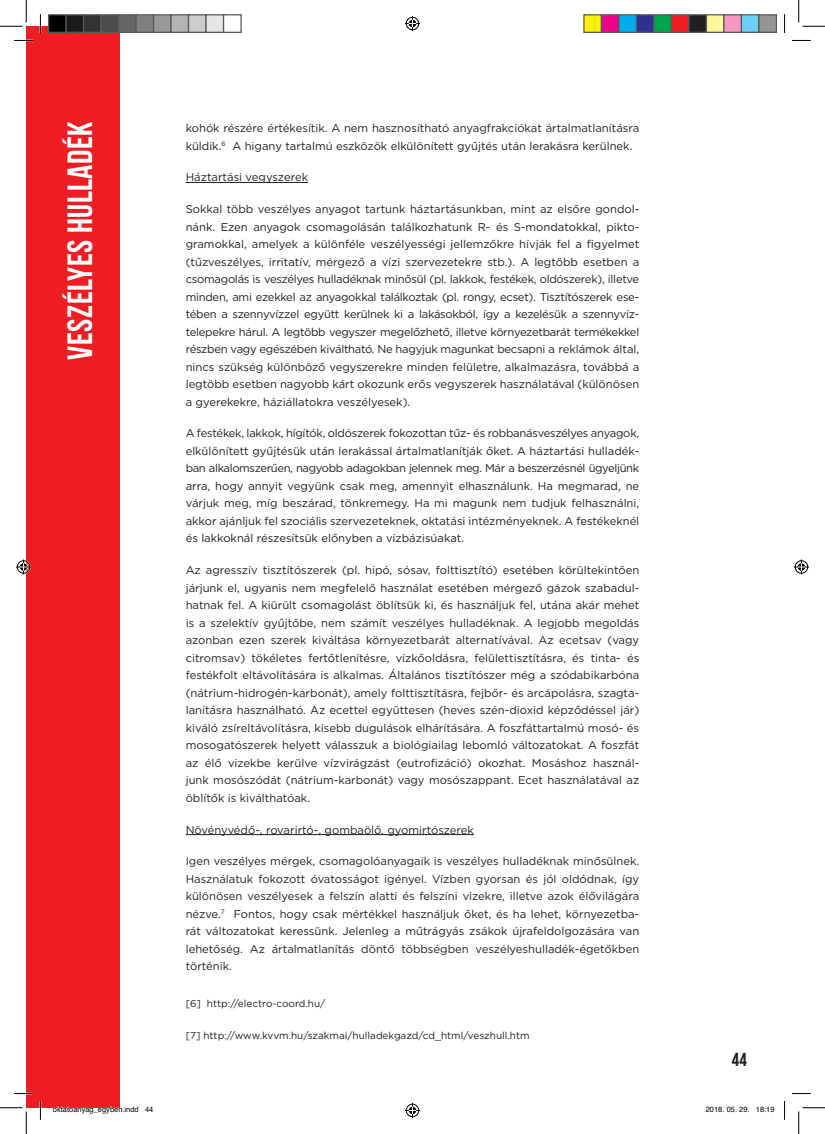
<style>
.page{position:relative;width:825px;height:1134px;background:#fff}
.page>*{position:absolute;margin:0;border:0;box-sizing:border-box;transform-origin:0 0}
.t1{font:700 35px "Bebas Neue";letter-spacing:.015em;color:#fff}
.t2{font:18.75px "Bebas Neue";color:#231f20}
.t3{font:11.25px/17.5px "Gotham";color:#231f20;text-align:justify}
.t4{font:10px "Gotham";color:#231f20}
.t5{font:7.5px "Helvetica";color:#000}
</style>
<div class="page">
<div style="left:26px;top:26px;width:94px;height:1081px;background:#ee1d23"></div>
<hr style="left:186px;top:182px;width:122px;height:1px;background:#231f20">
<hr style="left:186px;top:834px;width:288px;height:1px;background:#231f20">
<svg style="left:14px;top:40px;width:19px;height:1px"></svg>
<svg style="left:792px;top:40px;width:19px;height:1px"></svg>
<svg style="left:14px;top:1092px;width:19px;height:2px"></svg>
<svg style="left:792px;top:1093px;width:19px;height:1px"></svg>
<svg style="left:40px;top:14px;width:1px;height:19px"></svg>
<svg style="left:40px;top:1101px;width:1px;height:18px"></svg>
<svg style="left:784px;top:14px;width:1px;height:19px"></svg>
<svg style="left:784px;top:1101px;width:1px;height:18px"></svg>
<svg style="left:0;top:0;width:27px;height:27px"></svg>
<svg style="left:0;top:1107px;width:27px;height:26px"></svg>
<svg style="left:798px;top:0;width:27px;height:27px"></svg>
<svg style="left:798px;top:1107px;width:27px;height:26px"></svg>
<svg style="left:405px;top:16px;width:15px;height:15px"></svg>
<svg style="left:405px;top:1102px;width:15px;height:15px"></svg>
<svg style="left:16px;top:559px;width:15px;height:15px"></svg>
<svg style="left:794px;top:559px;width:15px;height:15px"></svg>
<div style="left:49px;top:15px;width:17px;height:17px;background:#000"></div>
<div style="left:48px;top:14px;width:19px;height:19px;border:1px solid #595959"></div>
<div style="left:66px;top:15px;width:18px;height:17px;background:#1a1a1a"></div>
<div style="left:65px;top:14px;width:19px;height:19px;border:1px solid #595959"></div>
<div style="left:84px;top:15px;width:17px;height:17px;background:#333"></div>
<div style="left:83px;top:14px;width:19px;height:19px;border:1px solid #595959"></div>
<div style="left:101px;top:15px;width:18px;height:17px;background:#4d4d4d"></div>
<div style="left:100px;top:14px;width:19px;height:19px;border:1px solid #595959"></div>
<div style="left:119px;top:15px;width:17px;height:17px;background:#666"></div>
<div style="left:118px;top:14px;width:19px;height:19px;border:1px solid #595959"></div>
<div style="left:136px;top:15px;width:18px;height:17px;background:#808080"></div>
<div style="left:135px;top:14px;width:19px;height:19px;border:1px solid #595959"></div>
<div style="left:154px;top:15px;width:17px;height:17px;background:#999"></div>
<div style="left:153px;top:14px;width:19px;height:19px;border:1px solid #595959"></div>
<div style="left:171px;top:15px;width:18px;height:17px;background:#b3b3b3"></div>
<div style="left:170px;top:14px;width:19px;height:19px;border:1px solid #595959"></div>
<div style="left:189px;top:15px;width:17px;height:17px;background:#ccc"></div>
<div style="left:188px;top:14px;width:19px;height:19px;border:1px solid #595959"></div>
<div style="left:206px;top:15px;width:18px;height:17px;background:#e6e6e6"></div>
<div style="left:205px;top:14px;width:19px;height:19px;border:1px solid #595959"></div>
<div style="left:223px;top:14px;width:19px;height:19px;border:1px solid #595959"></div>
<div style="left:584px;top:15px;width:17px;height:17px;background:#fff101"></div>
<div style="left:583px;top:14px;width:19px;height:19px;border:1px solid #595959"></div>
<div style="left:601px;top:15px;width:18px;height:17px;background:#ed028c"></div>
<div style="left:601px;top:14px;width:19px;height:19px;border:1px solid #595959"></div>
<div style="left:619px;top:15px;width:17px;height:17px;background:#00aeef"></div>
<div style="left:618px;top:14px;width:19px;height:19px;border:1px solid #595959"></div>
<div style="left:636px;top:15px;width:18px;height:17px;background:#2e3092"></div>
<div style="left:636px;top:14px;width:19px;height:19px;border:1px solid #595959"></div>
<div style="left:654px;top:15px;width:17px;height:17px;background:#00a54f"></div>
<div style="left:653px;top:14px;width:19px;height:19px;border:1px solid #595959"></div>
<div style="left:671px;top:15px;width:18px;height:17px;background:#ee1d23"></div>
<div style="left:671px;top:14px;width:19px;height:19px;border:1px solid #595959"></div>
<div style="left:689px;top:15px;width:17px;height:17px;background:#231f20"></div>
<div style="left:688px;top:14px;width:19px;height:19px;border:1px solid #595959"></div>
<div style="left:706px;top:15px;width:18px;height:17px;background:#fff79a"></div>
<div style="left:706px;top:14px;width:19px;height:19px;border:1px solid #595959"></div>
<div style="left:724px;top:15px;width:17px;height:17px;background:#f499c2"></div>
<div style="left:723px;top:14px;width:19px;height:19px;border:1px solid #595959"></div>
<div style="left:741px;top:15px;width:18px;height:17px;background:#6bcff6"></div>
<div style="left:741px;top:14px;width:19px;height:19px;border:1px solid #595959"></div>
<div style="left:759px;top:15px;width:17px;height:17px;background:#939598"></div>
<div style="left:758px;top:14px;width:19px;height:19px;border:1px solid #595959"></div>
<svg style="left:53px;top:1106px;width:67px;height:2px"></svg>
<h1 class="t1" style="left:61px;top:359px;width:240px;rotate:-90deg">VESZÉLYES HULLADÉK</h1>
<p class="t3" style="left:186px;top:119px;width:455px">kohók részére értékesítik. A nem hasznosítható anyagfrakciókat ártalmatlanításra küldik.<sup>6</sup> A higany tartalmú eszközök elkülönített gyűjtés után lerakásra kerülnek.</p>
<p class="t3" style="left:186px;top:168px;width:124px">Háztartási vegyszerek</p>
<p class="t3" style="left:186px;top:200px;width:455px;text-align:left">Sokkal több veszélyes anyagot tartunk háztartásunkban, mint az elsőre gondol&shy;nánk. Ezen anyagok csomagolásán találkozhatunk R- és S-mondatokkal, pikto&shy;gramokkal, amelyek a különféle veszélyességi jellemzőkre hívják fel a figyelmet (tűzveszélyes, irritatív, mérgező a vízi szervezetekre stb.). A legtöbb esetben a csomagolás is veszélyes hulladéknak minősül (pl. lakkok, festékek, oldószerek), illetve minden, ami ezekkel az anyagokkal találkoztak (pl. rongy, ecset). Tisztítószerek ese&shy;tében a szennyvízzel együtt kerülnek ki a lakásokból, így a kezelésük a szennyvíz&shy;telepekre hárul. A legtöbb vegyszer megelőzhető, illetve környezetbarát termékekkel részben vagy egészében kiváltható. Ne hagyjuk magunkat becsapni a reklámok által, nincs szükség különböző vegyszerekre minden felületre, alkalmazásra, továbbá a legtöbb esetben nagyobb kárt okozunk erős vegyszerek használatával (különösen a gyerekekre, háziállatokra veszélyesek).</p>
<p class="t3" style="left:186px;top:424px;width:455px">A festékek, lakkok, hígítók, oldószerek fokozottan tűz- és robbanásveszélyes anyagok, elkülönített gyűjtésük után lerakással ártalmatlanítják őket. A háztartási hulladék&shy;ban alkalomszerűen, nagyobb adagokban jelennek meg. Már a beszerzésnél ügyeljünk arra, hogy annyit vegyünk csak meg, amennyit elhasználunk. Ha megmarad, ne várjuk meg, míg beszárad, tönkremegy. Ha mi magunk nem tudjuk felhasználni, akkor ajánljuk fel szociális szervezeteknek, oktatási intézményeknek. A festékeknél és lakkoknál részesítsük előnyben a vízbázisúakat.</p>
<p class="t3" style="left:186px;top:561px;width:455px">Az agresszív tisztítószerek (pl. hipó, sósav, folttisztító) esetében körültekintően járjunk el, ugyanis nem megfelelő használat esetében mérgező gázok szabadul&shy;hatnak fel. A kiürült csomagolást öblítsük ki, és használjuk fel, utána akár mehet is a szelektív gyűjtőbe, nem számít veszélyes hulladéknak. A legjobb megoldás azonban ezen szerek kiváltása környezetbarát alternatívával. Az ecetsav (vagy citromsav) tökéletes fertőtlenítésre, vízkőoldásra, felülettisztításra, és tinta- és festékfolt eltávolítására is alkalmas. Általános tisztítószer még a szódabikarbóna (nátrium-hidrogén-karbonát), amely folttisztításra, fejbőr- és arcápolásra, szagta&shy;lanításra használható. Az ecettel együttesen (heves szén-dioxid képződéssel jár) kiváló zsíreltávolításra, kisebb dugulások elhárítására. A foszfáttartalmú mosó- és mosogatószerek helyett válasszuk a biológiailag lebomló változatokat. A foszfát az élő vizekbe kerülve vízvirágzást (eutrofizáció) okozhat. Mosáshoz használ&shy;junk mosószódát (nátrium-karbonát) vagy mosószappant. Ecet használatával az öblítők is kiválthatóak.</p>
<p class="t3" style="left:186px;top:820px;width:290px">Növényvédő-, rovarirtó-, gombaölő, gyomirtószerek</p>
<p class="t3" style="left:186px;top:852px;width:455px">Igen veszélyes mérgek, csomagolóanyagaik is veszélyes hulladéknak minősülnek.<br>Használatuk fokozott óvatosságot igényel. Vízben gyorsan és jól oldódnak, így különösen veszélyesek a felszín alatti és felszíni vizekre, illetve azok élővilágára nézve.<sup>7</sup> Fontos, hogy csak mértékkel használjuk őket, és ha lehet, környezetba&shy;rát változatokat keressünk. Jelenleg a műtrágyás zsákok újrafeldolgozására van lehetőség. Az ártalmatlanítás döntő többségben veszélyeshulladék-égetőkben történik.</p>
<p class="t4" style="left:186px;top:996px;width:141px">[6] http://electro-coord.hu/</p>
<p class="t4" style="left:186px;top:1028px;width:345px">[7] http://www.kvvm.hu/szakmai/hulladekgazd/cd_html/veszhull.htm</p>
<h2 class="t2" style="left:732px;top:1049px;width:16px">44</h2>
<p class="t5" style="left:53px;top:1103px;width:102px">oktatoanyag_egyben.indd 44</p>
<p class="t5" style="left:706px;top:1103px;width:70px">2018. 05. 29. 18:19</p>
</div>
